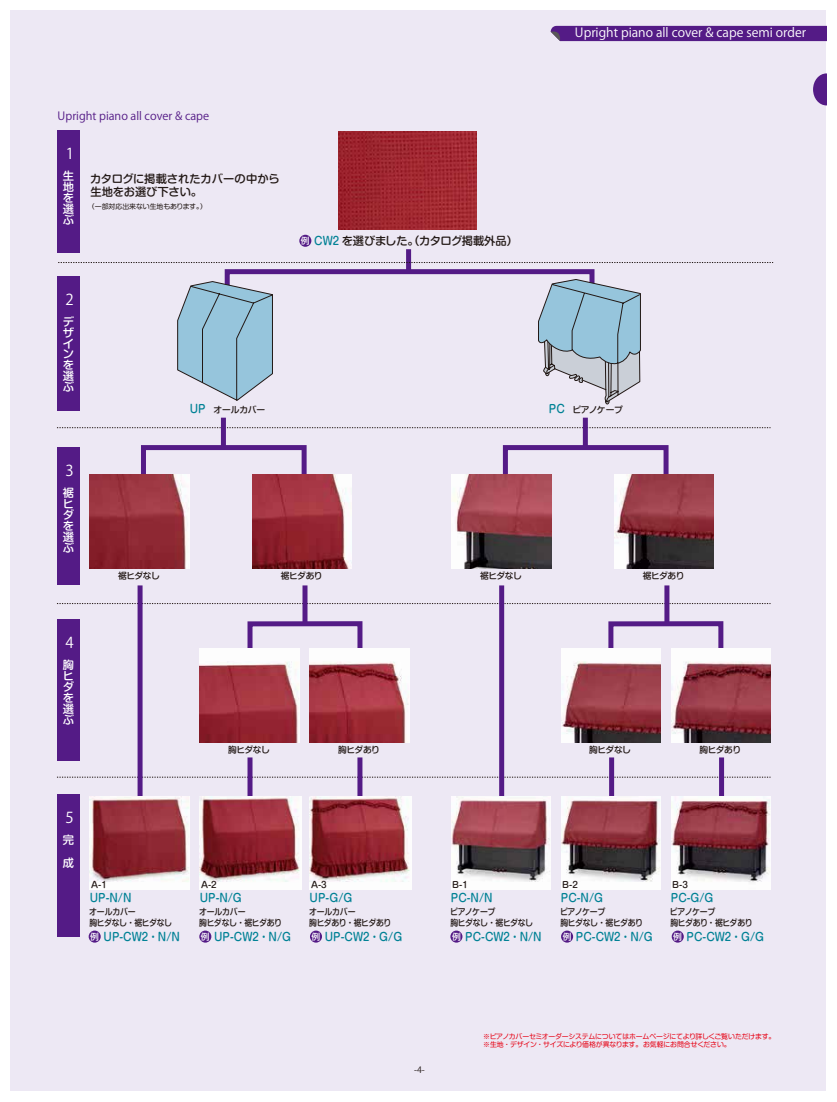
<style>
.page{position:relative;width:837px;height:1102px;background:#fff}
.page>*{position:absolute;margin:0;border:0;box-sizing:border-box;transform-origin:0 0}
.t1{font:15px "Modern";color:#fff}
.t2{font:12.5px "Modern";color:#fff}
.t3{font:500 11.25px "Shin M Go Pro";color:#008195;scale:.9 1}
.t4{font:500 11.25px/13.8px "Shin M Go Pro";letter-spacing:-.01em;color:#221815}
.t5{font:500 11.25px/22.5px "Shin M Go Pro";color:#fff}
.t6{font:11.25px "Modern";color:#541b86}
.t7{font:500 8.75px "Shin M Go Pro";letter-spacing:-.055em;color:#221815}
.t8{font:500 8.75px/11.2px "Shin M Go Pro";letter-spacing:-.055em;color:#221815;scale:.9 1}
.t9{font:500 8.75px/11.2px "Shin M Go Pro";letter-spacing:-.03em;color:#221815;scale:.9 1}
.t10{font:500 8.75px/11.2px "Shin M Go Pro";letter-spacing:-.025em;color:#221815;scale:.9 1}
.t11{font:8.75px "Modern";color:#221815}
.t12{font:6.88px/8.2px "Shin M Go Pro";letter-spacing:-.03em;color:#e60012}
.t13{font:6.88px "Shin M Go Pro";color:#221815}
.s1{font-size:8.75px;color:#fff}
.s2{color:#008195}
</style>
<div class="page">
<div style="left:11px;top:11px;width:815px;height:1080px;background:#ede8f4"></div>
<svg style="left:57px;top:427px;width:713px;height:1px"></svg>
<svg style="left:57px;top:603px;width:713px;height:1px"></svg>
<svg style="left:57px;top:777px;width:713px;height:1px"></svg>
<svg style="left:138px;top:443px;width:171px;height:37px"></svg>
<svg style="left:500px;top:443px;width:170px;height:37px"></svg>
<div style="left:499px;top:585px;width:5px;height:296px;background:#541b86"></div>
<div style="left:609px;top:757px;width:5px;height:89px;background:#541b86"></div>
<svg style="left:718px;top:757px;width:5px;height:39px"></svg>
<div style="left:137px;top:585px;width:5px;height:295px;background:#541b86"></div>
<div style="left:247px;top:757px;width:5px;height:89px;background:#541b86"></div>
<div style="left:302px;top:585px;width:5px;height:39px;background:#541b86"></div>
<div style="left:664px;top:585px;width:5px;height:39px;background:#541b86"></div>
<div style="left:247px;top:621px;width:115px;height:30px;border:5px solid #541b86"></div>
<div style="left:608px;top:621px;width:115px;height:30px;border:5px solid #541b86"></div>
<div style="left:357px;top:757px;width:5px;height:89px;background:#541b86"></div>
<img style="left:339px;top:131px;width:137px;height:99px">
<div style="left:406px;top:249px;width:5px;height:22px;background:#541b86"></div>
<div style="left:221px;top:418px;width:5px;height:29px;background:#541b86"></div>
<div style="left:582px;top:418px;width:5px;height:29px;background:#541b86"></div>
<img style="left:90px;top:796px;width:99px;height:94px">
<img style="left:90px;top:475px;width:99px;height:93px">
<img style="left:451px;top:475px;width:100px;height:93px">
<img style="left:252px;top:475px;width:99px;height:93px">
<img style="left:614px;top:475px;width:99px;height:93px">
<img style="left:451px;top:796px;width:99px;height:94px">
<img style="left:200px;top:796px;width:101px;height:94px">
<img style="left:200px;top:649px;width:99px;height:93px">
<img style="left:561px;top:796px;width:99px;height:94px">
<img style="left:561px;top:649px;width:99px;height:93px">
<img style="left:310px;top:796px;width:101px;height:94px">
<img style="left:310px;top:649px;width:99px;height:93px">
<img style="left:671px;top:796px;width:99px;height:94px">
<img style="left:670px;top:649px;width:100px;height:93px">
<div style="left:550px;top:26px;width:276px;height:15px;background:#541b86"></div>
<div style="left:57px;top:447px;width:23px;height:138px;background:#541b86"></div>
<div style="left:57px;top:619px;width:23px;height:142px;background:#541b86"></div>
<div style="left:57px;top:795px;width:23px;height:142px;background:#541b86"></div>
<div style="left:57px;top:130px;width:23px;height:122px;background:#541b86"></div>
<div style="left:57px;top:276px;width:23px;height:135px;background:#541b86"></div>
<svg style="left:58px;top:262px;width:713px;height:142px"></svg>
<svg style="left:813px;top:73px;width:13px;height:32px"></svg>
<div style="left:299px;top:235px;width:12px;height:12px;background:#541b86;border-radius:50%"></div>
<div style="left:89px;top:931px;width:12px;height:12px;background:#541b86;border-radius:50%"></div>
<div style="left:450px;top:931px;width:12px;height:12px;background:#541b86;border-radius:50%"></div>
<div style="left:199px;top:931px;width:12px;height:12px;background:#541b86;border-radius:50%"></div>
<div style="left:561px;top:931px;width:12px;height:12px;background:#541b86;border-radius:50%"></div>
<div style="left:310px;top:931px;width:12px;height:12px;background:#541b86;border-radius:50%"></div>
<div style="left:671px;top:931px;width:12px;height:12px;background:#541b86;border-radius:50%"></div>
<p class="t2" style="left:574px;top:25px;width:232px">Upright piano all cover &amp; cape semi order</p>
<p class="t6" style="left:58px;top:110px;width:153px">Upright piano all cover &amp; cape</p>
<p class="t1" style="left:66px;top:145px;width:10px">1</p>
<p class="t5" style="left:63px;top:163px;width:13px">生</p>
<p class="t5" style="left:63px;top:174px;width:13px">地</p>
<p class="t5" style="left:63px;top:185px;width:13px">を</p>
<p class="t5" style="left:63px;top:196px;width:13px">選</p>
<p class="t5" style="left:63px;top:207px;width:13px">ぶ</p>
<p class="t4" style="left:90px;top:170px;width:191px">カタログに掲載されたカバーの中から生地をお選び下さい。</p>
<p class="t13" style="left:88px;top:201px;width:121px">（一部対応出来ない生地もあります。）</p>
<p class="t4" style="left:301px;top:233px;width:218px"><span class="s1">例</span> <span class="s2">CW2</span> を選びました。（カタログ掲載外品）</p>
<p class="t1" style="left:65px;top:291px;width:10px">2</p>
<p class="t5" style="left:63px;top:309px;width:13px">デ</p>
<p class="t5" style="left:63px;top:320px;width:13px">ザ</p>
<p class="t5" style="left:63px;top:331px;width:13px">イ</p>
<p class="t5" style="left:63px;top:342px;width:13px">ン</p>
<p class="t5" style="left:63px;top:352px;width:13px">を</p>
<p class="t5" style="left:63px;top:363px;width:13px">選</p>
<p class="t5" style="left:63px;top:375px;width:13px">ぶ</p>
<p class="t3" style="left:190px;top:400px;width:19px">UP</p>
<p class="t3" style="left:548px;top:400px;width:19px">PC</p>
<p class="t7" style="left:213px;top:403px;width:53px">オールカバー</p>
<p class="t7" style="left:572px;top:403px;width:52px">ピアノケープ</p>
<p class="t1" style="left:65px;top:462px;width:10px">3</p>
<p class="t5" style="left:63px;top:480px;width:13px">裾</p>
<p class="t5" style="left:63px;top:491px;width:13px">ヒ</p>
<p class="t5" style="left:63px;top:502px;width:13px">ダ</p>
<p class="t5" style="left:63px;top:513px;width:13px">を</p>
<p class="t5" style="left:63px;top:524px;width:13px">選</p>
<p class="t5" style="left:63px;top:535px;width:13px">ぶ</p>
<p class="t1" style="left:65px;top:634px;width:10px">4</p>
<p class="t5" style="left:63px;top:652px;width:13px">胸</p>
<p class="t5" style="left:63px;top:663px;width:13px">ヒ</p>
<p class="t5" style="left:63px;top:674px;width:13px">ダ</p>
<p class="t5" style="left:63px;top:685px;width:13px">を</p>
<p class="t5" style="left:63px;top:696px;width:13px">選</p>
<p class="t5" style="left:63px;top:707px;width:13px">ぶ</p>
<p class="t7" style="left:118px;top:569px;width:43px">裾ヒダなし</p>
<p class="t7" style="left:281px;top:569px;width:43px">裾ヒダあり</p>
<p class="t7" style="left:480px;top:569px;width:43px">裾ヒダなし</p>
<p class="t7" style="left:642px;top:569px;width:43px">裾ヒダあり</p>
<p class="t7" style="left:228px;top:743px;width:43px">胸ヒダなし</p>
<p class="t7" style="left:338px;top:743px;width:43px">胸ヒダあり</p>
<p class="t7" style="left:589px;top:743px;width:43px">胸ヒダなし</p>
<p class="t7" style="left:699px;top:743px;width:43px">胸ヒダあり</p>
<p class="t1" style="left:65px;top:809px;width:10px">5</p>
<p class="t5" style="left:63px;top:828px;width:13px">完成</p>
<p class="t7" style="left:91px;top:877px;width:17px">A-1</p>
<p class="t7" style="left:201px;top:877px;width:17px">A-2</p>
<p class="t7" style="left:311px;top:877px;width:17px">A-3</p>
<p class="t7" style="left:452px;top:877px;width:17px">B-1</p>
<p class="t7" style="left:562px;top:877px;width:17px">B-2</p>
<p class="t7" style="left:672px;top:877px;width:17px">B-3</p>
<p class="t3" style="left:90px;top:889px;width:48px">UP-N/N</p>
<p class="t3" style="left:200px;top:889px;width:48px">UP-N/G</p>
<p class="t3" style="left:309px;top:889px;width:49px">UP-G/G</p>
<p class="t3" style="left:451px;top:889px;width:48px">PC-N/N</p>
<p class="t3" style="left:560px;top:889px;width:48px">PC-N/G</p>
<p class="t3" style="left:670px;top:889px;width:49px">PC-G/G</p>
<p class="t10" style="left:89px;top:905px;width:94px">オールカバー<br>胸ヒダなし・裾ヒダなし</p>
<p class="t9" style="left:199px;top:905px;width:93px">オールカバー<br>胸ヒダなし・裾ヒダあり</p>
<p class="t9" style="left:309px;top:905px;width:93px">オールカバー<br>胸ヒダあり・裾ヒダあり</p>
<p class="t8" style="left:450px;top:905px;width:94px">ピアノケープ<br>胸ヒダなし・裾ヒダなし</p>
<p class="t8" style="left:560px;top:905px;width:94px">ピアノケープ<br>胸ヒダなし・裾ヒダあり</p>
<p class="t8" style="left:669px;top:905px;width:93px">ピアノケープ<br>胸ヒダあり・裾ヒダあり</p>
<p class="t3" style="left:90px;top:928px;width:101px"><span class="s1">例</span> UP-CW2・N/N</p>
<p class="t3" style="left:201px;top:928px;width:102px"><span class="s1">例</span> UP-CW2・N/G</p>
<p class="t3" style="left:311px;top:928px;width:102px"><span class="s1">例</span> UP-CW2・G/G</p>
<p class="t3" style="left:452px;top:928px;width:101px"><span class="s1">例</span> PC-CW2・N/N</p>
<p class="t3" style="left:562px;top:928px;width:102px"><span class="s1">例</span> PC-CW2・N/G</p>
<p class="t3" style="left:673px;top:928px;width:102px"><span class="s1">例</span> PC-CW2・G/G</p>
<p class="t11" style="left:414px;top:1065px;width:12px">-4-</p>
<p class="t12" style="left:483px;top:1031px;width:293px">※ピアノカバーセミオーダーシステムについてはホームページにてより詳しくご覧いただけます。※生地・デザイン・サイズにより価格が異なります。お気軽にお問合せください。</p>
</div>
